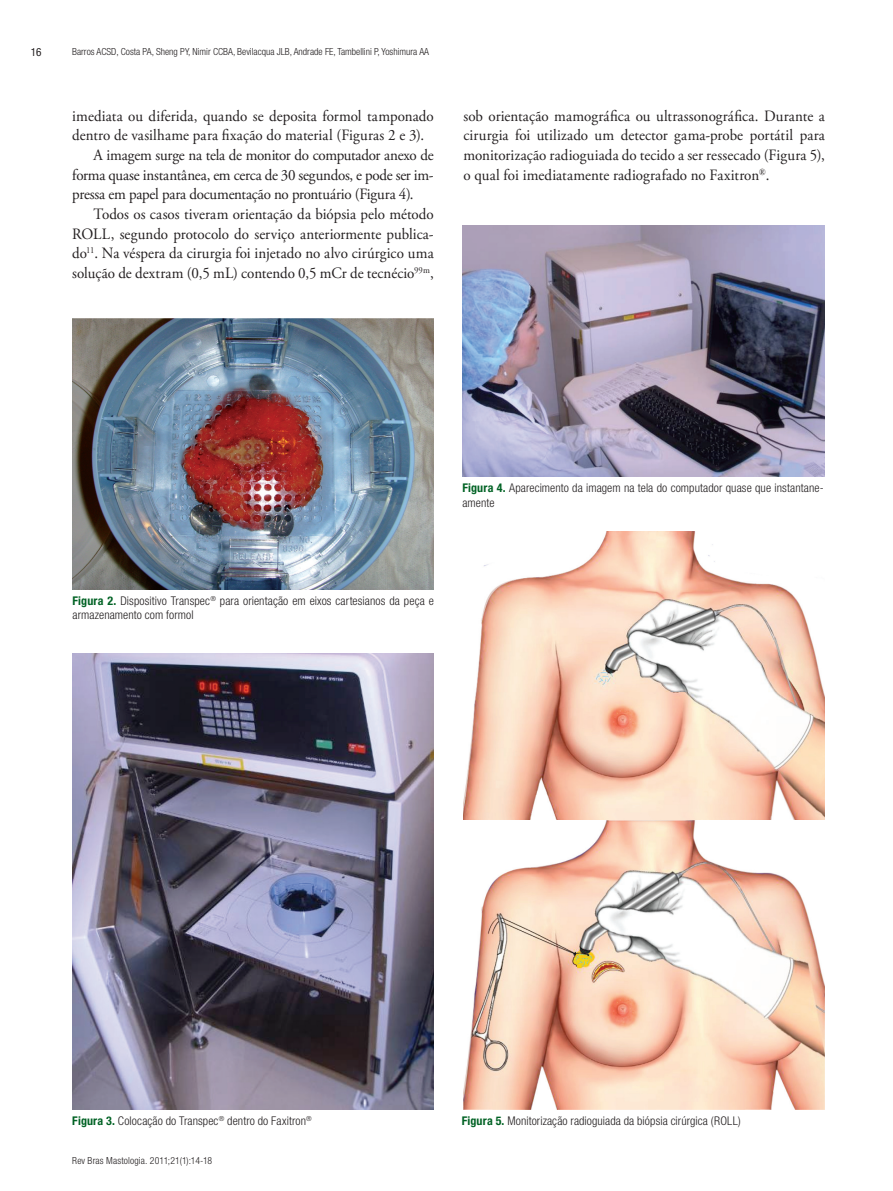
<style>
.page{position:relative;width:893px;height:1191px;background:#fff}
.page>*{position:absolute;margin:0;border:0;box-sizing:border-box;transform-origin:0 0}
.z05_1_texto_txt{font:15.75px/19.6px "Adobe Garamond Pro";color:#231f20;text-align:justify;scale:.95 1}
.z07_0_figura-titulo{font:300 condensed 12px/14.4px "Helvetica Neue LT Std";letter-spacing:.01em;color:#231f20}
.t1{font:condensed 11.25px "Helvetica Neue LT Std";color:#231f20}
.z08_2_cabecalho_auto{font:300 condensed 9.75px "Helvetica Neue LT Std";color:#231f20}
.z08_0_rodape{font:300 condensed 9.75px "Helvetica Neue LT Std";letter-spacing:.015em;color:#231f20}
.s1{font-weight:700;color:#006224}
</style>
<div class="page">
<img style="left:72px;top:318px;width:362px;height:272px">
<img style="left:72px;top:654px;width:362px;height:455px">
<img style="left:462px;top:225px;width:363px;height:251px">
<img style="left:463px;top:531px;width:362px;height:578px">
<p class="t1" style="left:31px;top:46px;width:12px">16</p>
<p class="z08_2_cabecalho_auto" style="left:72px;top:46px;width:358px">Barros ACSD, Costa PA, Sheng PY, Nimir CCBA, Bevilacqua JLB, Andrade FE, Tambellini P, Yoshimura AA</p>
<p class="z05_1_texto_txt" style="left:72px;top:106px;width:382px">imediata ou diferida, quando se deposita formol tamponado dentro de vasilhame para fixação do material (Figuras 2 e 3).</p>
<p class="z05_1_texto_txt" style="left:72px;top:146px;width:382px;text-indent:21px">A imagem surge na tela de monitor do computador anexo de forma quase instantânea, em cerca de 30 segundos, e pode ser im&shy;pressa em papel para documentação no prontuário (Figura 4).</p>
<p class="z05_1_texto_txt" style="left:72px;top:205px;width:382px;text-indent:21px">Todos os casos tiveram orientação da biópsia pelo método ROLL, segundo protocolo do serviço anteriormente publica&shy;do<sup>11</sup>. Na véspera da cirurgia foi injetado no alvo cirúrgico uma solução de dextram (0,5 mL) contendo 0,5 mCr de tecnécio<sup>99m</sup>,</p>
<p class="z05_1_texto_txt" style="left:463px;top:106px;width:382px">sob orientação mamográfica ou ultrassonográfica. Durante a cirurgia foi utilizado um detector gama-probe portátil para monitorização radioguiada do tecido a ser ressecado (Figura 5), o qual foi imediatamente radiografado no Faxitron<sup>®</sup>.</p>
<p class="z07_0_figura-titulo" style="left:462px;top:480px;width:363px"><span class="s1">Figura 4.</span> Aparecimento da imagem na tela do computador quase que instantane&shy;amente</p>
<p class="z07_0_figura-titulo" style="left:72px;top:593px;width:363px"><span class="s1">Figura 2.</span> Dispositivo Transpec<sup>®</sup> para orientação em eixos cartesianos da peça e armazenamento com formol</p>
<p class="z07_0_figura-titulo" style="left:72px;top:1113px;width:241px"><span class="s1">Figura 3.</span> Colocação do Transpec<sup>®</sup> dentro do Faxitron<sup>®</sup></p>
<p class="z08_0_rodape" style="left:72px;top:1155px;width:141px">Rev Bras Mastologia. 2011;21(1):14-18</p>
<p class="z07_0_figura-titulo" style="left:462px;top:1113px;width:281px"><span class="s1">Figura 5.</span> Monitorização radioguiada da biópsia cirúrgica (ROLL)</p>
</div>
